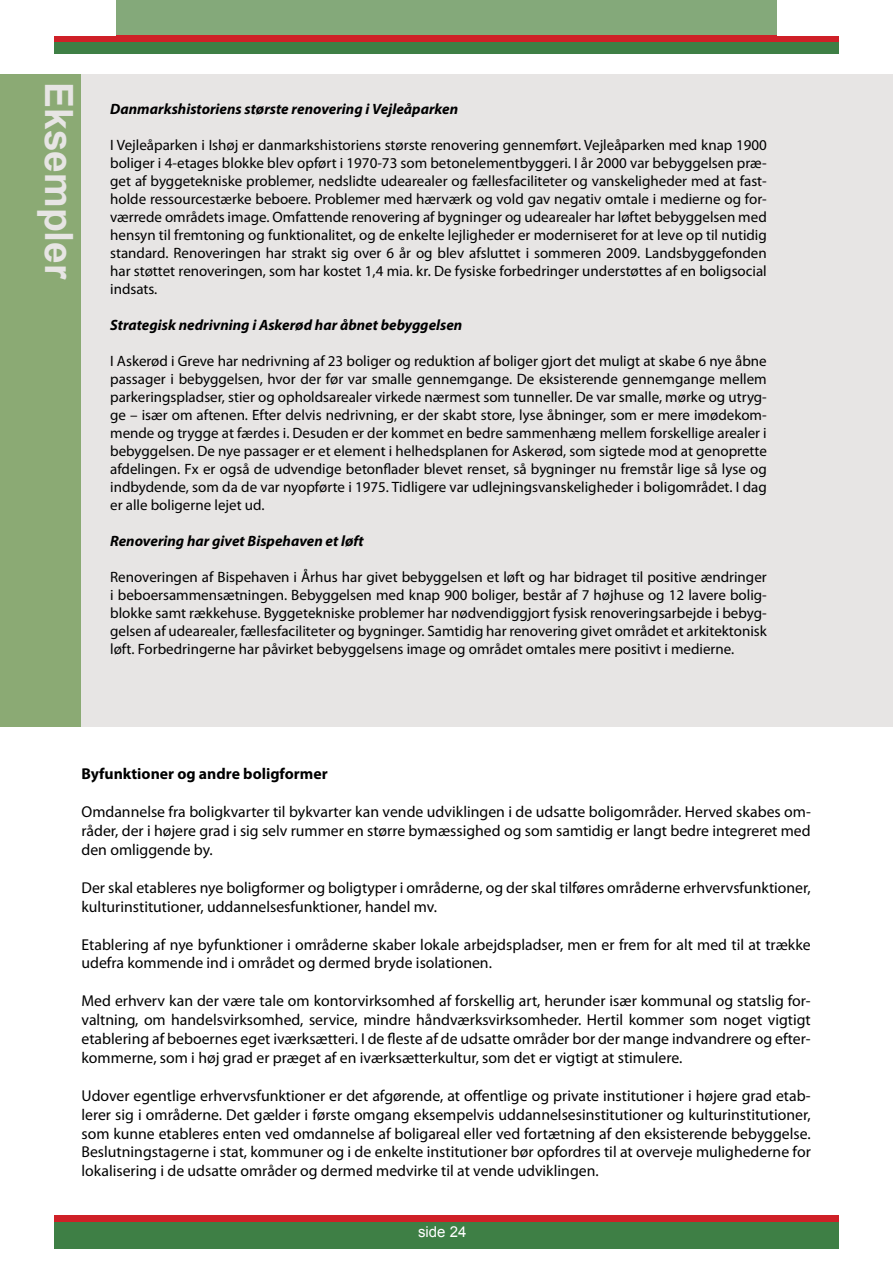
<style>
.page{position:relative;width:893px;height:1263px;background:#fff}
.page>*{position:absolute;margin:0;border:0;box-sizing:border-box;transform-origin:0 0}
.t1{font:700 39px "Arial";color:#e7e5e4}
.t2{font:15.75px/18.9px "Myriad Pro";color:#000;text-align:justify}
.t3{font:700 15.75px "Myriad Pro";color:#000}
.t4{font:15px/18px "Myriad Pro";color:#000;text-align:justify}
.t5{font:italic 700 15px "Myriad Pro";color:#000}
.t6{font:15px "Arial";color:#fff}
</style>
<div class="page">
<div style="left:54px;top:0;width:785px;height:36px;background:#84a97a"></div>
<div style="left:54px;top:40px;width:785px;height:14px;background:#3e7f45"></div>
<div style="left:54px;top:36px;width:785px;height:6px;background:#cf2027"></div>
<div style="left:778px;top:0;width:115px;height:36px;background:#fff"></div>
<div style="left:0;top:0;width:116px;height:36px;background:#fff"></div>
<div style="left:54px;top:1221px;width:785px;height:27px;background:#3e7f45"></div>
<div style="left:54px;top:1215px;width:785px;height:6px;background:#cf2027"></div>
<div style="left:81px;top:74px;width:812px;height:653px;background:#e7e5e4"></div>
<div style="left:0;top:74px;width:81px;height:653px;background:#8baa74"></div>
<h4 class="t1" style="left:85px;top:82px;width:199px;rotate:90deg">Eksempler</h4>
<h5 class="t5" style="left:110px;top:99px;width:350px">Danmarkshistoriens største renovering i Vejleåparken</h5>
<p class="t4" style="left:110px;top:136px;width:658px">I Vejleåparken i Ishøj er danmarkshistoriens største renovering gennemført. Vejleåparken med knap 1900 boliger i 4-etages blokke blev opført i 1970-73 som betonelementbyggeri. I år 2000 var bebyggelsen præ&shy;get af byggetekniske problemer, nedslidte udearealer og fællesfaciliteter og vanskeligheder med at fast&shy;holde ressourcestærke beboere. Problemer med hærværk og vold gav negativ omtale i medierne og for&shy;værrede områdets image. Omfattende renovering af bygninger og udearealer har løftet bebyggelsen med hensyn til fremtoning og funktionalitet, og de enkelte lejligheder er moderniseret for at leve op til nutidig standard. Renoveringen har strakt sig over 6 år og blev afsluttet i sommeren 2009. Landsbyggefonden har støttet renoveringen, som har kostet 1,4 mia. kr. De fysiske forbedringer understøttes af en boligsocial indsats.</p>
<h5 class="t5" style="left:110px;top:315px;width:354px">Strategisk nedrivning i Askerød har åbnet bebyggelsen</h5>
<p class="t4" style="left:110px;top:352px;width:658px">I Askerød i Greve har nedrivning af 23 boliger og reduktion af boliger gjort det muligt at skabe 6 nye åbne passager i bebyggelsen, hvor der før var smalle gennemgange. De eksisterende gennemgange mellem parkeringspladser, stier og opholdsarealer virkede nærmest som tunneller. De var smalle, mørke og utryg&shy;ge – især om aftenen. Efter delvis nedrivning, er der skabt store, lyse åbninger, som er mere imødekom&shy;mende og trygge at færdes i. Desuden er der kommet en bedre sammenhæng mellem forskellige arealer i bebyggelsen. De nye passager er et element i helhedsplanen for Askerød, som sigtede mod at genoprette afdelingen. Fx er også de udvendige betonflader blevet renset, så bygninger nu fremstår lige så lyse og indbydende, som da de var nyopførte i 1975. Tidligere var udlejningsvanskeligheder i boligområdet. I dag er alle boligerne lejet ud.</p>
<h5 class="t5" style="left:110px;top:531px;width:255px">Renovering har givet Bispehaven et løft</h5>
<p class="t4" style="left:110px;top:568px;width:658px">Renoveringen af Bispehaven i Århus har givet bebyggelsen et løft og har bidraget til positive ændringer i beboersammensætningen. Bebyggelsen med knap 900 boliger, består af 7 højhuse og 12 lavere bolig&shy;blokke samt rækkehuse. Byggetekniske problemer har nødvendiggjort fysisk renoveringsarbejde i bebyg&shy;gelsen af udearealer, fællesfaciliteter og bygninger. Samtidig har renovering givet området et arkitektonisk løft. Forbedringerne har påvirket bebyggelsens image og området omtales mere positivt i medierne.</p>
<h3 class="t3" style="left:81px;top:764px;width:248px">Byfunktioner og andre boligformer</h3>
<p class="t2" style="left:81px;top:802px;width:731px">Omdannelse fra boligkvarter til bykvarter kan vende udviklingen i de udsatte boligområder. Herved skabes om&shy;råder, der i højere grad i sig selv rummer en større bymæssighed og som samtidig er langt bedre integreret med den omliggende by.</p>
<p class="t2" style="left:81px;top:878px;width:731px">Der skal etableres nye boligformer og boligtyper i områderne, og der skal tilføres områderne erhvervsfunktioner, kulturinstitutioner, uddannelsesfunktioner, handel mv.</p>
<p class="t2" style="left:81px;top:934px;width:731px">Etablering af nye byfunktioner i områderne skaber lokale arbejdspladser, men er frem for alt med til at trække udefra kommende ind i området og dermed bryde isolationen.</p>
<p class="t2" style="left:81px;top:991px;width:731px">Med erhverv kan der være tale om kontorvirksomhed af forskellig art, herunder især kommunal og statslig for&shy;valtning, om handelsvirksomhed, service, mindre håndværksvirksomheder. Hertil kommer som noget vigtigt etablering af beboernes eget iværksætteri. I de fleste af de udsatte områder bor der mange indvandrere og efter&shy;kommerne, som i høj grad er præget af en iværksætterkultur, som det er vigtigt at stimulere.</p>
<p class="t2" style="left:81px;top:1086px;width:731px">Udover egentlige erhvervsfunktioner er det afgørende, at offentlige og private institutioner i højere grad etab&shy;lerer sig i områderne. Det gælder i første omgang eksempelvis uddannelsesinstitutioner og kulturinstitutioner, som kunne etableres enten ved omdannelse af boligareal eller ved fortætning af den eksisterende bebyggelse.<br>Beslutningstagerne i stat, kommuner og i de enkelte institutioner bør opfordres til at overveje mulighederne for lokalisering i de udsatte områder og dermed medvirke til at vende udviklingen.</p>
<p class="t6" style="left:418px;top:1222px;width:50px">side 24</p>
</div>
